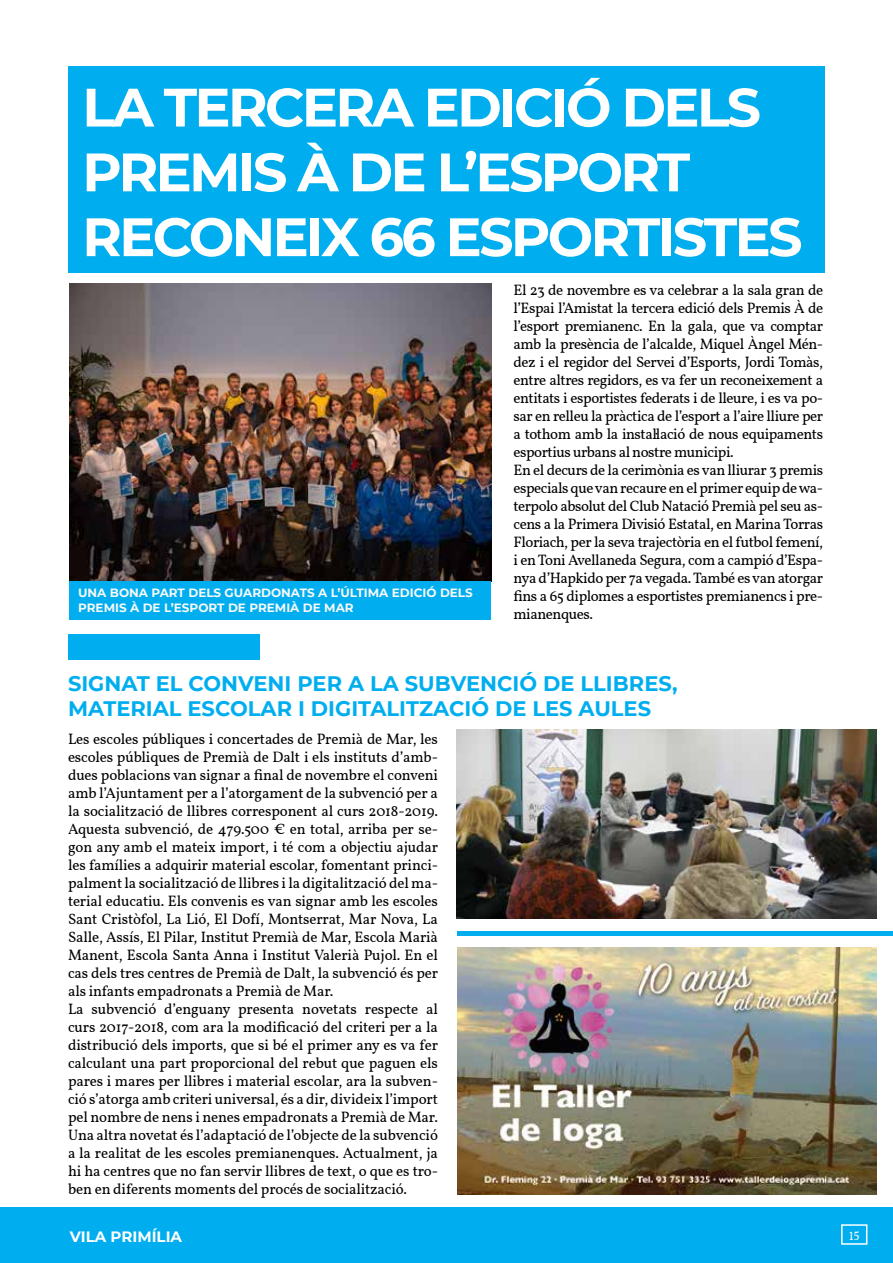
<style>
.page{position:relative;width:893px;height:1263px;background:#fff}
.page>*{position:absolute;margin:0;border:0;box-sizing:border-box;transform-origin:0 0}
.t1{font:700 54px/64.8px "Montserrat";letter-spacing:-.05em;color:#fff}
.t2{font:700 21px/25.2px "Montserrat";color:#00aeef}
.t3{font:15px/18px "Vollkorn";letter-spacing:-.01em;color:#000}
.t4{font:15px/18px "Vollkorn";letter-spacing:-.03em;color:#000}
.t5{font:700 15px "Montserrat";color:#fff}
.t6{font:700 12px/14.4px "Montserrat";color:#f8f8f9}
.t7{font:12px "Vollkorn";color:#fff}
</style>
<div class="page">
<div style="left:0;top:1208px;width:893px;height:55px;background:#00aeef"></div>
<div style="left:841px;top:1224px;width:26px;height:21px;border:2px solid #fff"></div>
<img style="left:457px;top:947px;width:420px;height:248px">
<img style="left:457px;top:729px;width:420px;height:189px">
<img style="left:70px;top:283px;width:421px;height:298px">
<div style="left:68px;top:66px;width:757px;height:207px;background:#00aeef"></div>
<div style="left:68px;top:634px;width:192px;height:26px;background:#00aeef"></div>
<hr style="left:457px;top:931px;width:436px;height:4px;background:#00aeef">
<div style="left:69px;top:581px;width:422px;height:39px;background:#00aeef"></div>
<h1 class="t1" style="left:82px;top:72px;width:722px">LA TERCERA EDICIÓ DELS<br>PREMIS À DE L’ESPORT<br>RECONEIX 66 ESPORTISTES</h1>
<p class="t4" style="left:513px;top:282px;width:311px">El 23 de novembre es va celebrar a la sala gran de l’Espai l’Amistat la tercera edició dels Premis À de l’esport premianenc. En la gala, que va comptar amb la presència de l’alcalde, Miquel Àngel Mén&shy;dez i el regidor del Servei d’Esports, Jordi Tomàs, entre altres regidors, es va fer un reconeixement a entitats i esportistes federats i de lleure, i es va po&shy;sar en relleu la pràctica de l’esport a l’aire lliure per a tothom amb la instal·lació de nous equipaments esportius urbans al nostre municipi.<br>En el decurs de la cerimònia es van lliurar 3 premis especials que van recaure en el primer equip de wa&shy;terpolo absolut del Club Natació Premià pel seu as&shy;cens a la Primera Divisió Estatal, en Marina Torras Floriach, per la seva trajectòria en el futbol femení, i en Toni Avellaneda Segura, com a campió d’Espa&shy;nya d’Hapkido per 7a vegada. També es van atorgar fins a 65 diplomes a esportistes premianencs i pre&shy;mianenques.</p>
<p class="t6" style="left:78px;top:585px;width:396px">UNA BONA PART DELS GUARDONATS A L’ÚLTIMA EDICIÓ DELS<br>PREMIS À DE L’ESPORT DE PREMIÀ DE MAR</p>
<h2 class="t2" style="left:68px;top:670px;width:611px">SIGNAT EL CONVENI PER A LA SUBVENCIÓ DE LLIBRES,<br>MATERIAL ESCOLAR I DIGITALITZACIÓ DE LES AULES</h2>
<p class="t3" style="left:68px;top:730px;width:371px">Les escoles públiques i concertades de Premià de Mar, les escoles públiques de Premià de Dalt i els instituts d’amb&shy;dues poblacions van signar a final de novembre el conveni amb l’Ajuntament per a l’atorgament de la subvenció per a la socialització de llibres corresponent al curs 2018-2019.<br>Aquesta subvenció, de 479.500 € en total, arriba per se&shy;gon any amb el mateix import, i té com a objectiu ajudar les famílies a adquirir material escolar, fomentant princi&shy;palment la socialització de llibres i la digitalització del ma&shy;terial educatiu. Els convenis es van signar amb les escoles Sant Cristòfol, La Lió, El Dofí, Montserrat, Mar Nova, La Salle, Assís, El Pilar, Institut Premià de Mar, Escola Marià Manent, Escola Santa Anna i Institut Valerià Pujol. En el cas dels tres centres de Premià de Dalt, la subvenció és per als infants empadronats a Premià de Mar.<br>La subvenció d’enguany presenta novetats respecte al curs 2017-2018, com ara la modificació del criteri per a la distribució dels imports, que si bé el primer any es va fer calculant una part proporcional del rebut que paguen els pares i mares per llibres i material escolar, ara la subven&shy;ció s’atorga amb criteri universal, és a dir, divideix l’import pel nombre de nens i nenes empadronats a Premià de Mar.<br>Una altra novetat és l’adaptació de l’objecte de la subvenció a la realitat de les escoles premianenques. Actualment, ja hi ha centres que no fan servir llibres de text, o que es tro&shy;ben en diferents moments del procés de socialització.</p>
<p class="t5" style="left:70px;top:1226px;width:114px">VILA PRIMÍLIA</p>
<p class="t7" style="left:849px;top:1227px;width:12px">15</p>
</div>
